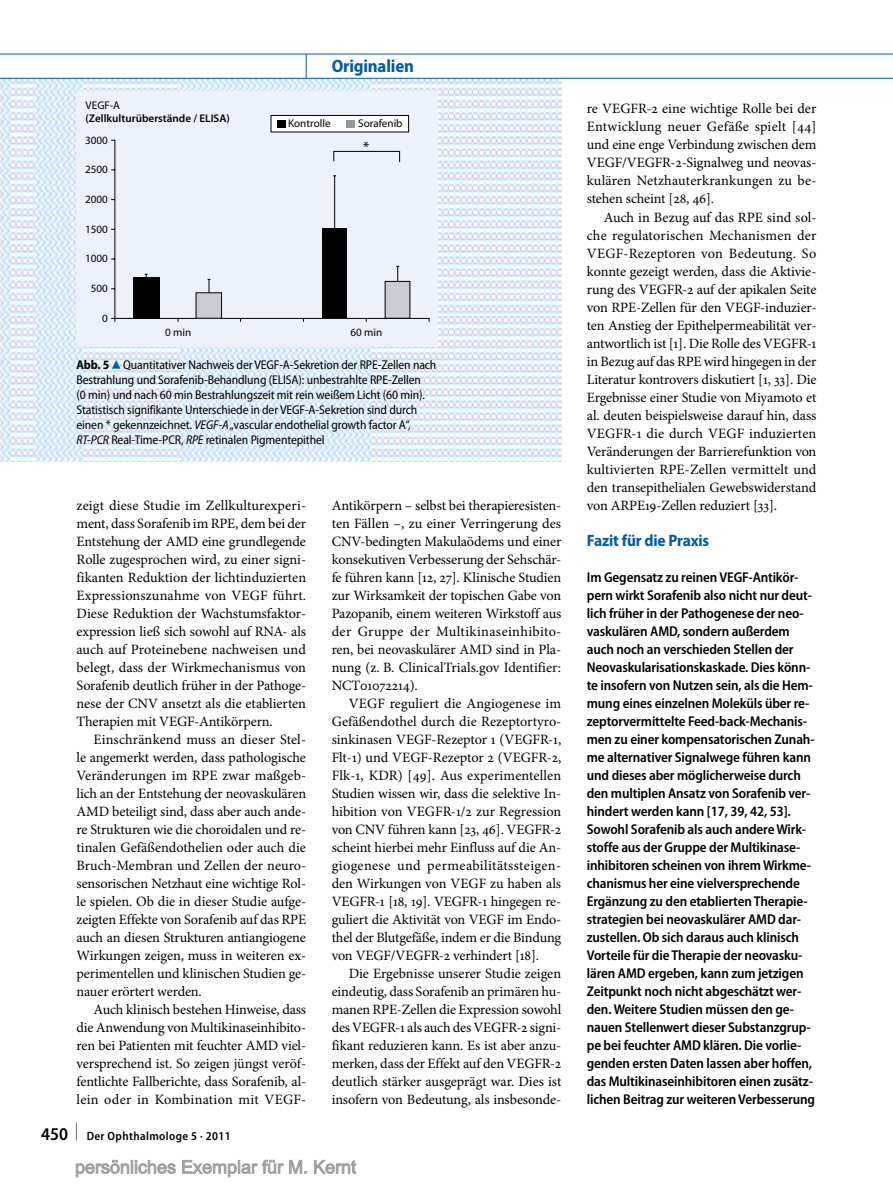
<style>
.page{position:relative;width:893px;height:1187px;background:#fff}
.page>*{position:absolute;margin:0;border:0;box-sizing:border-box;transform-origin:0 0}
.t1{font:700 semi-condensed 18px "Myriad Pro";letter-spacing:-.01em;color:#005ba9}
.t2{font:700 semi-condensed 16.5px "Myriad Pro";letter-spacing:-.01em;color:#005ba9}
.t3{font:14.85px "Myriad Pro";color:#000}
.t4{font:14.25px/18px "Minion Pro";letter-spacing:-.01em;color:#000;text-align:justify}
.t5{font:600 semi-condensed 14.25px/18px "Myriad Pro";letter-spacing:-.01em;color:#000}
.t6{font:semi-condensed 12.75px/15px "Myriad Pro";letter-spacing:-.01em;color:#000}
.t7{font:600 semi-condensed 12px "Myriad Pro";letter-spacing:.03em;color:#000}
.t8{font:11.1px "Myriad Pro";color:#000}
.t9{font:600 11.1px "Myriad Pro";color:#000}
.s1{font-weight:700}
.s2{font-family:"S Buttons";font-stretch:normal;font-size:14.25px;color:#005ba9}
.s3{font-style:italic}
.s4{font-size:18px}
</style>
<div class="page">
<img style="left:0;top:79px;width:561px;height:382px">
<div style="left:77px;top:91px;width:361px;height:256px;background:#edf1fa"></div>
<hr style="left:115px;top:140px;width:1px;height:179px;background:#000">
<hr style="left:115px;top:318px;width:314px;height:1px;background:#000">
<div style="left:133px;top:277px;width:26px;height:41px;background:#000"></div>
<div style="left:322px;top:228px;width:25px;height:90px;background:#000"></div>
<svg style="left:144px;top:151px;width:256px;height:143px"></svg>
<div style="left:271px;top:115px;width:138px;height:17px;background:#fff"></div>
<div style="left:271px;top:115px;width:138px;height:17px;border:1px solid #000"></div>
<div style="left:277px;top:120px;width:8px;height:7px;background:#000"></div>
<div style="left:347px;top:120px;width:8px;height:7px;background:#93989e"></div>
<div style="left:196px;top:293px;width:26px;height:25px;background:#cbccd3"></div>
<div style="left:196px;top:292px;width:26px;height:26px;border:1px solid #000"></div>
<div style="left:385px;top:281px;width:25px;height:37px;background:#cbccd3"></div>
<hr style="left:0;top:54px;width:893px;height:1px;background:#005ba9">
<hr style="left:0;top:78px;width:893px;height:1px;background:#005ba9">
<svg style="left:306px;top:54px;width:1px;height:25px"></svg>
<svg style="left:75px;top:1159px;width:282px;height:18px"></svg>
<p class="t8" style="left:86px;top:98px;width:36px">VEGF-A</p>
<p class="t9" style="left:86px;top:111px;width:146px">(Zellkulturüberstände / ELISA)</p>
<p class="t8" style="left:85px;top:134px;width:24px">3000</p>
<p class="t8" style="left:85px;top:162px;width:24px">2500</p>
<p class="t8" style="left:85px;top:192px;width:24px">2000</p>
<p class="t8" style="left:85px;top:222px;width:24px">1500</p>
<p class="t8" style="left:85px;top:252px;width:24px">1000</p>
<p class="t8" style="left:91px;top:281px;width:19px">500</p>
<p class="t8" style="left:102px;top:311px;width:7px">0</p>
<p class="t1" style="left:332px;top:56px;width:84px">Originalien</p>
<p class="t8" style="left:288px;top:116px;width:44px">Kontrolle</p>
<p class="t8" style="left:358px;top:116px;width:46px">Sorafenib</p>
<p class="t3" style="left:363px;top:138px;width:8px">*</p>
<p class="t8" style="left:165px;top:325px;width:28px">0 min</p>
<p class="t8" style="left:350px;top:325px;width:33px">60 min</p>
<p class="t6" style="left:77px;top:357px;width:361px"><span class="s1">Abb. 5</span><span class="s2">8</span>Quantitativer Nachweis der VEGF-A-Sekretion der RPE-Zellen nach Bestrahlung und Sorafenib-Behandlung (ELISA): unbestrahlte RPE-Zellen<br>(0 min) und nach 60 min Bestrahlungszeit mit rein weißem Licht (60 min).<br>Statistisch signifikante Unterschiede in der VEGF-A-Sekretion sind durch einen * gekennzeichnet. <span class="s3">VEGF-A</span>„vascular endothelial growth factor A“, <span class="s3">RT-PCR</span> Real-Time-PCR, <span class="s3">RPE</span> retinalen Pigmentepithel</p>
<p class="t4" style="left:77px;top:496px;width:231px">zeigt diese Studie im Zellkulturexperi&shy;ment, dass Sorafenib im RPE, dem bei der Entstehung der AMD eine grundlegende Rolle zugesprochen wird, zu einer signi&shy;fikanten Reduktion der lichtinduzierten Expressionszunahme von VEGF führt.<br>Diese Reduktion der Wachstumsfaktor&shy;expression ließ sich sowohl auf RNA- als auch auf Proteinebene nachweisen und belegt, dass der Wirkmechanismus von Sorafenib deutlich früher in der Pathoge&shy;nese der CNV ansetzt als die etablierten Therapien mit VEGF-Antikörpern.</p>
<p class="t4" style="left:77px;top:730px;width:231px;text-indent:17px">Einschränkend muss an dieser Stel&shy;le angemerkt werden, dass pathologische Veränderungen im RPE zwar maßgeb&shy;lich an der Entstehung der neovaskulären AMD beteiligt sind, dass aber auch ande&shy;re Strukturen wie die choroidalen und re&shy;tinalen Gefäßendothelien oder auch die Bruch-Membran und Zellen der neuro&shy;sensorischen Netzhaut eine wichtige Rol&shy;le spielen. Ob die in dieser Studie aufge&shy;zeigten Effekte von Sorafenib auf das RPE auch an diesen Strukturen antiangiogene Wirkungen zeigen, muss in weiteren ex&shy;perimentellen und klinischen Studien ge&shy;nauer erörtert werden.</p>
<p class="t4" style="left:77px;top:1000px;width:231px;text-indent:17px">Auch klinisch bestehen Hinweise, dass die Anwendung von Multikinaseinhibito&shy;ren bei Patienten mit feuchter AMD viel&shy;versprechend ist. So zeigen jüngst veröf&shy;fentlichte Fallberichte, dass Sorafenib, al&shy;lein oder in Kombination mit VEGF-</p>
<p class="t7" style="left:41px;top:1129px;width:191px"><span class="s4">450 </span><sup>|</sup> Der Ophthalmologe 5 · 2011</p>
<p class="t4" style="left:332px;top:496px;width:231px">Antikörpern – selbst bei therapieresisten&shy;ten Fällen –, zu einer Verringerung des CNV-bedingten Makulaödems und einer konsekutiven Verbesserung der Sehschär&shy;fe führen kann [12, 27]. Klinische Studien zur Wirksamkeit der topischen Gabe von Pazopanib, einem weiteren Wirkstoff aus der Gruppe der Multikinaseinhibito&shy;ren, bei neovaskulärer AMD sind in Pla&shy;nung (z. B. ClinicalTrials.gov Identifier:<br>NCT01072214).</p>
<p class="t4" style="left:332px;top:694px;width:231px;text-indent:17px">VEGF reguliert die Angiogenese im Gefäßendothel durch die Rezeptortyro&shy;sinkinasen VEGF-Rezeptor 1 (VEGFR-1, Flt-1) und VEGF-Rezeptor 2 (VEGFR-2, Flk-1, KDR) [49]. Aus experimentellen Studien wissen wir, dass die selektive In&shy;hibition von VEGFR-1/2 zur Regression von CNV führen kann [23, 46]. VEGFR-2 scheint hierbei mehr Einfluss auf die An&shy;giogenese und permeabilitätssteigen&shy;den Wirkungen von VEGF zu haben als VEGFR-1 [18, 19]. VEGFR-1 hingegen re&shy;guliert die Aktivität von VEGF im Endo&shy;thel der Blutgefäße, indem er die Bindung von VEGF/VEGFR-2 verhindert [18].</p>
<p class="t4" style="left:332px;top:964px;width:231px;text-indent:17px">Die Ergebnisse unserer Studie zeigen eindeutig, dass Sorafenib an primären hu&shy;manen RPE-Zellen die Expression sowohl des VEGFR-1 als auch des VEGFR-2 signi&shy;fikant reduzieren kann. Es ist aber anzu&shy;merken, dass der Effekt auf den VEGFR-2 deutlich stärker ausgeprägt war. Dies ist insofern von Bedeutung, als insbesonde-</p>
<p class="t4" style="left:587px;top:100px;width:231px">re VEGFR-2 eine wichtige Rolle bei der Entwicklung neuer Gefäße spielt [44] und eine enge Verbindung zwischen dem VEGF/VEGFR-2-Signalweg und neovas&shy;kulären Netzhauterkrankungen zu be&shy;stehen scheint [28, 46].</p>
<p class="t4" style="left:587px;top:208px;width:231px;text-indent:17px">Auch in Bezug auf das RPE sind sol&shy;che regulatorischen Mechanismen der VEGF-Rezeptoren von Bedeutung. So konnte gezeigt werden, dass die Aktivie&shy;rung des VEGFR-2 auf der apikalen Seite von RPE-Zellen für den VEGF-induzier&shy;ten Anstieg der Epithelpermeabilität ver&shy;antwortlich ist [1]. Die Rolle des VEGFR-1 in Bezug auf das RPE wird hingegen in der Literatur kontrovers diskutiert [1, 33]. Die Ergebnisse einer Studie von Miyamoto et al. deuten beispielsweise darauf hin, dass VEGFR-1 die durch VEGF induzierten Veränderungen der Barrierefunktion von kultivierten RPE-Zellen vermittelt und den transepithelialen Gewebswiderstand von ARPE19-Zellen reduziert [33].</p>
<p class="t2" style="left:587px;top:531px;width:124px">Fazit für die Praxis</p>
<p class="t5" style="left:587px;top:568px;width:230px">Im Gegensatz zu reinen VEGF-Antikör&shy;pern wirkt Sorafenib also nicht nur deut&shy;lich früher in der Pathogenese der neo&shy;vaskulären AMD, sondern außerdem auch noch an verschieden Stellen der Neovaskularisationskaskade. Dies könn&shy;te insofern von Nutzen sein, als die Hem&shy;mung eines einzelnen Moleküls über re&shy;zeptorvermittelte Feed-back-Mechanis&shy;men zu einer kompensatorischen Zunah&shy;me alternativer Signalwege führen kann und dieses aber möglicherweise durch den multiplen Ansatz von Sorafenib ver&shy;hindert werden kann [17, 39, 42, 53].<br>Sowohl Sorafenib als auch andere Wirk&shy;stoffe aus der Gruppe der Multikinase&shy;inhibitoren scheinen von ihrem Wirkme&shy;chanismus her eine vielversprechende Ergänzung zu den etablierten Therapie&shy;strategien bei neovaskulärer AMD dar&shy;zustellen. Ob sich daraus auch klinisch Vorteile für die Therapie der neovasku&shy;lären AMD ergeben, kann zum jetzigen Zeitpunkt noch nicht abgeschätzt wer&shy;den. Weitere Studien müssen den ge&shy;nauen Stellenwert dieser Substanzgrup&shy;pe bei feuchter AMD klären. Die vorlie&shy;genden ersten Daten lassen aber hoffen, das Multikinaseinhibitoren einen zusätz&shy;lichen Beitrag zur weiteren Verbesserung</p>
</div>
